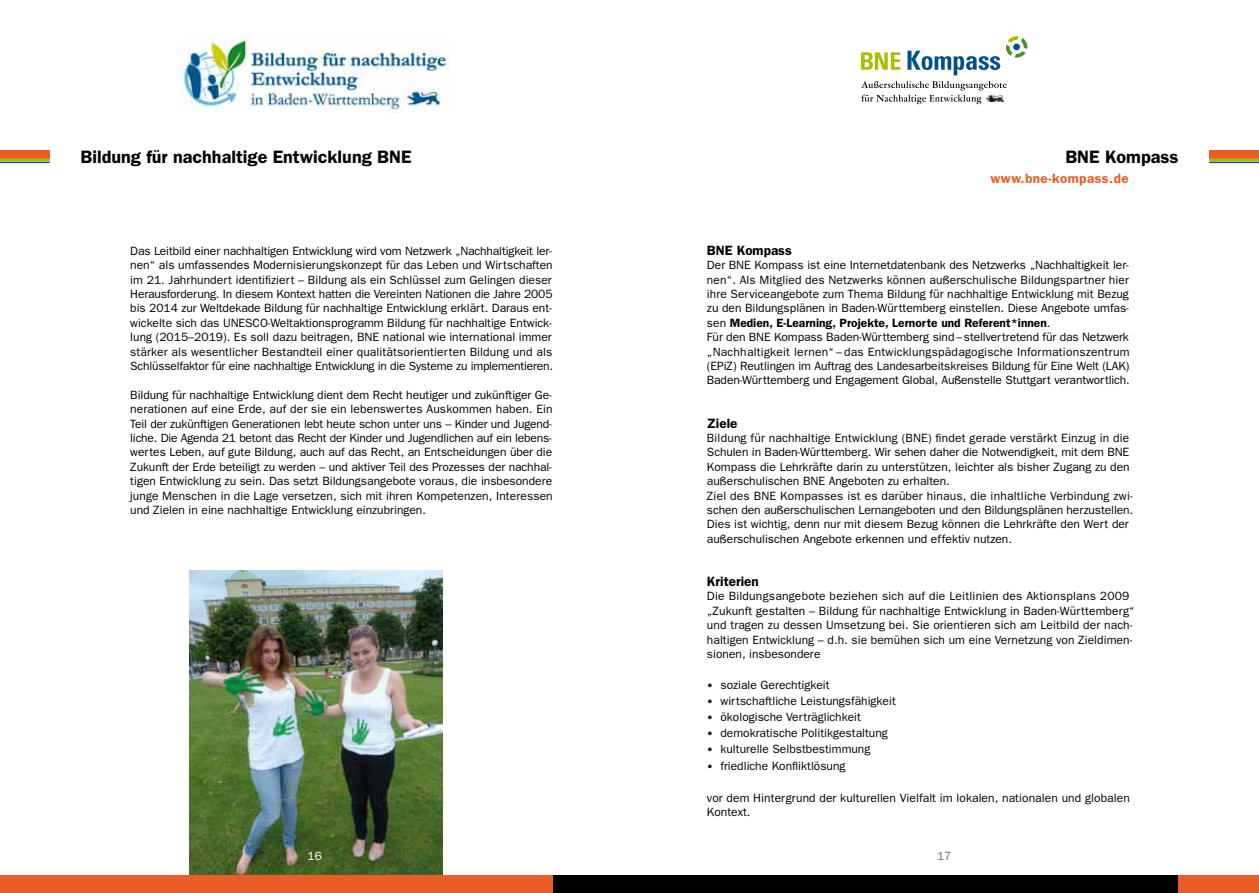
<style>
.page{position:relative;width:1259px;height:893px;background:#fff}
.page>*{position:absolute;margin:0;border:0;box-sizing:border-box;transform-origin:0 0}
.t1{font:600 18px "Franklin Gothic";color:#000}
.t2{font:600 13.5px "Franklin Gothic";color:#000}
.t3{font:600 13.5px "Franklin Gothic";letter-spacing:.035em;color:#e95e27}
.t4{font:12px/14.4px "Franklin Gothic";color:#000}
.t5{font:12px "Franklin Gothic";color:#707172}
.t6{font:12px "Franklin Gothic";color:#fff}
.s1{font-weight:600}
.s2{font-size:10.5px}
</style>
<div class="page">
<div style="left:552px;top:876px;width:77px;height:17px;background:#000"></div>
<div style="left:0;top:150px;width:50px;height:9px;background:#e95e27"></div>
<hr style="left:0;top:162px;width:50px;height:1px;background:#16518e">
<hr style="left:0;top:159px;width:50px;height:3px;background:#acbf11">
<div style="left:629px;top:876px;width:549px;height:17px;background:#000"></div>
<div style="left:1178px;top:876px;width:81px;height:17px;background:#e95e27"></div>
<div style="left:1209px;top:150px;width:50px;height:9px;background:#e95e27"></div>
<hr style="left:1209px;top:162px;width:50px;height:1px;background:#16518e">
<hr style="left:1209px;top:159px;width:50px;height:3px;background:#acbf11">
<img style="left:190px;top:570px;width:252px;height:306px">
<div style="left:0;top:876px;width:552px;height:17px;background:#e95e27"></div>
<img style="left:180px;top:36px;width:269px;height:77px">
<svg style="left:861px;top:52px;width:39px;height:18px"></svg>
<svg style="left:861px;top:81px;width:145px;height:23px"></svg>
<img style="left:986px;top:95px;width:17px;height:7px">
<svg style="left:907px;top:36px;width:120px;height:39px"></svg>
<div style="left:1013px;top:44px;width:7px;height:6px;background:#005289;border-radius:50%"></div>
<h1 class="t1" style="left:80px;top:146px;width:332px">Bildung für nachhaltige Entwicklung BNE</h1>
<h1 class="t1" style="left:1065px;top:146px;width:115px">BNE Kompass</h1>
<p class="t3" style="left:990px;top:170px;width:140px">www.bne-kompass.de</p>
<p class="t4" style="left:130px;top:243px;width:424px;text-align:justify">Das Leitbild einer nachhaltigen Entwicklung wird vom Netzwerk „Nachhaltigkeit ler&shy;nen“ als umfassendes Modernisierungskonzept für das Leben und Wirtschaften im 21. Jahrhundert identifiziert – Bildung als ein Schlüssel zum Gelingen dieser Herausforderung. In diesem Kontext hatten die Vereinten Nationen die Jahre 2005 bis 2014 zur Weltdekade Bildung für nachhaltige Entwicklung erklärt. Daraus ent&shy;wickelte sich das UNESCO-Weltaktionsprogramm Bildung für nachhaltige Entwick&shy;lung (2015–2019). Es soll dazu beitragen, BNE national wie international immer stärker als wesentlicher Bestandteil einer qualitätsorientierten Bildung und als Schlüsselfaktor für eine nachhaltige Entwicklung in die Systeme zu implementieren.</p>
<p class="t4" style="left:130px;top:387px;width:424px;text-align:justify">Bildung für nachhaltige Entwicklung dient dem Recht heutiger und zukünftiger Ge&shy;nerationen auf eine Erde, auf der sie ein lebenswertes Auskommen haben. Ein Teil der zukünftigen Generationen lebt heute schon unter uns – Kinder und Jugend&shy;liche. Die Agenda 21 betont das Recht der Kinder und Jugendlichen auf ein lebens&shy;wertes Leben, auf gute Bildung, auch auf das Recht, an Entscheidungen über die Zukunft der Erde beteiligt zu werden – und aktiver Teil des Prozesses der nachhal&shy;tigen Entwicklung zu sein. Das setzt Bildungsangebote voraus, die insbesondere junge Menschen in die Lage versetzen, sich mit ihren Kompetenzen, Interessen und Zielen in eine nachhaltige Entwicklung einzubringen.</p>
<p class="t2" style="left:707px;top:242px;width:86px">BNE Kompass</p>
<p class="t4" style="left:707px;top:258px;width:424px">Der BNE Kompass ist eine Internetdatenbank des Netzwerks „Nachhaltigkeit ler&shy;nen“. Als Mitglied des Netzwerks können außerschulische Bildungspartner hier ihre Serviceangebote zum Thema Bildung für nachhaltige Entwicklung mit Bezug zu den Bildungsplänen in Baden-Württemberg einstellen. Diese Angebote umfas&shy;sen <span class="s1">Medien, E-Learning, Projekte, Lernorte und Referent*innen</span>.<br>Für den BNE Kompass Baden-Württemberg sind–stellvertretend für das Netzwerk „Nachhaltigkeit lernen“ – das Entwicklungspädagogische Informationszentrum (EPiZ) Reutlingen im Auftrag des Landesarbeitskreises Bildung für Eine Welt (LAK)<br>Baden-Württemberg und Engagement Global, Außenstelle Stuttgart verantwortlich.</p>
<p class="t2" style="left:707px;top:415px;width:32px">Ziele</p>
<p class="t4" style="left:707px;top:430px;width:427px">Bildung für nachhaltige Entwicklung (BNE) findet gerade verstärkt Einzug in die Schulen in Baden-Württemberg. Wir sehen daher die Notwendigkeit, mit dem BNE Kompass die Lehrkräfte darin zu unterstützen, leichter als bisher Zugang zu den außerschulischen BNE Angeboten zu erhalten.<br>Ziel des BNE Kompasses ist es darüber hinaus, die inhaltliche Verbindung zwi&shy;schen den außerschulischen Lernangeboten und den Bildungsplänen herzustellen.<br>Dies ist wichtig, denn nur mit diesem Bezug können die Lehrkräfte den Wert der außerschulischen Angebote erkennen und effektiv nutzen.</p>
<p class="t2" style="left:707px;top:573px;width:53px">Kriterien</p>
<p class="t4" style="left:707px;top:589px;width:429px">Die Bildungsangebote beziehen sich auf die Leitlinien des Aktionsplans 2009 „Zukunft gestalten – Bildung für nachhaltige Entwicklung in Baden-Württemberg“ und tragen zu dessen Umsetzung bei. Sie orientieren sich am Leitbild der nach&shy;haltigen Entwicklung – d.h. sie bemühen sich um eine Vernetzung von Zieldimen&shy;sionen, insbesondere</p>
<p class="t4" style="left:707px;top:677px;width:124px"><span class="s2">•</span> soziale Gerechtigkeit</p>
<p class="t4" style="left:707px;top:693px;width:190px"><span class="s2">•</span> wirtschaftliche Leistungsfähigkeit</p>
<p class="t4" style="left:707px;top:709px;width:155px"><span class="s2">•</span> ökologische Verträglichkeit</p>
<p class="t4" style="left:707px;top:726px;width:182px"><span class="s2">•</span> demokratische Politikgestaltung</p>
<p class="t4" style="left:707px;top:742px;width:165px"><span class="s2">•</span> kulturelle Selbstbestimmung</p>
<p class="t4" style="left:707px;top:758px;width:140px"><span class="s2">•</span> friedliche Konfliktlösung</p>
<p class="t4" style="left:707px;top:790px;width:424px">vor dem Hintergrund der kulturellen Vielfalt im lokalen, nationalen und globalen<br>Kontext.</p>
<p class="t6" style="left:307px;top:849px;width:16px">16</p>
<p class="t5" style="left:937px;top:849px;width:16px">17</p>
</div>
